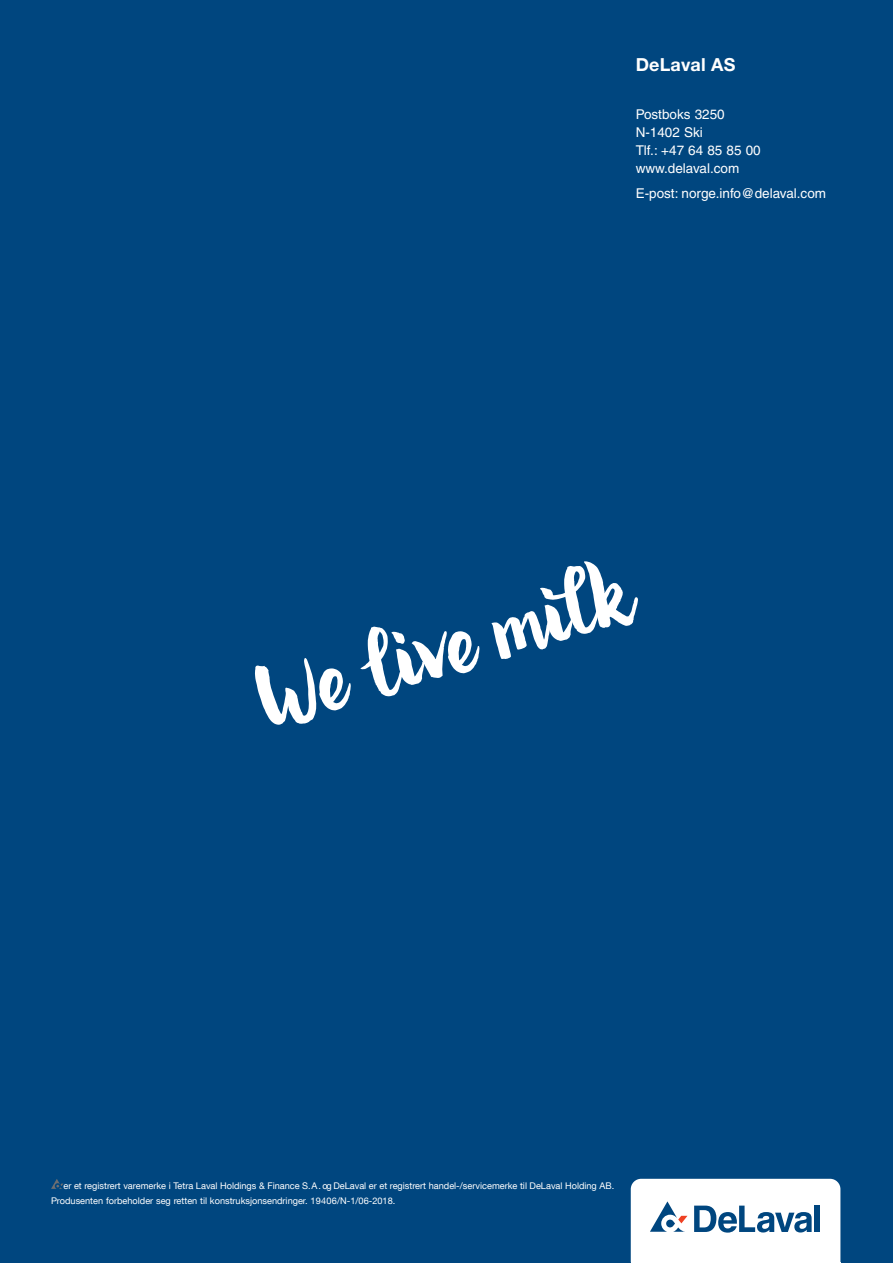
<style>
.page{position:relative;width:893px;height:1263px;background:#00467f}
.page>*{position:absolute;margin:0;border:0;box-sizing:border-box;transform-origin:0 0}
.t1{font:700 18px "Helvetica Neue LT Std";letter-spacing:.01em;color:#fff}
.t2{font:13.5px/18px "Helvetica";color:#fff}
.t3{font:9.15px/15px "Helvetica Neue LT Com";color:#fff}
</style>
<div class="page">
<svg style="left:361px;top:626px;width:118px;height:70px"></svg>
<svg style="left:492px;top:561px;width:146px;height:98px"></svg>
<svg style="left:255px;top:658px;width:96px;height:67px"></svg>
<svg style="left:631px;top:1179px;width:209px;height:83px;background:#e1e9ef"></svg>
<hr style="left:631px;top:1262px;width:209px;height:1px;background:#fff">
<svg style="left:51px;top:1179px;width:12px;height:10px"></svg>
<h1 class="t1" style="left:636px;top:54px;width:101px">DeLaval AS</h1>
<h2 class="t2" style="left:636px;top:105px;width:127px">Postboks 3250<br>N-1402 Ski<br>Tlf.: +47 64 85 85 00 www.delaval.com</h2>
<h2 class="t2" style="left:636px;top:184px;width:192px">E-post: norge.info@delaval.com</h2>
<p class="t3" style="left:51px;top:1178px;width:565px;text-indent:12px">er et registrert varemerke i Tetra Laval Holdings &amp; Finance S.A. og DeLaval er et registrert handel-/servicemerke til DeLaval Holding AB.<br>Produsenten forbeholder seg retten til konstruksjonsendringer. 19406/N-1/06-2018.</p>
</div>
